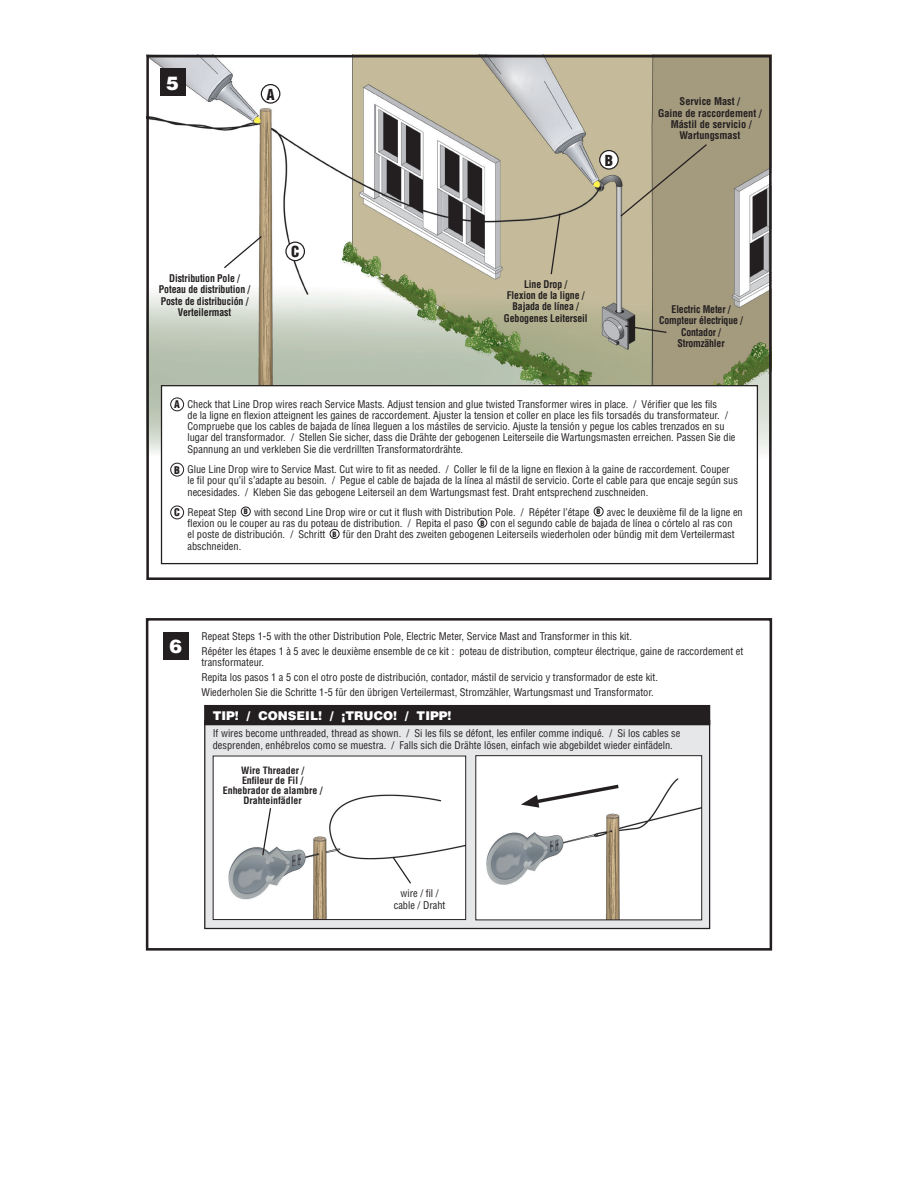
<style>
.page{position:relative;width:918px;height:1188px;background:#fff}
.page>*{position:absolute;margin:0;border:0;box-sizing:border-box;transform-origin:0 0}
.t1{font:900 18.9px "Helvetica";color:#fff}
.t2{font:900 condensed 14.85px "Helvetica";color:#231f20}
.t3{font:900 12.15px "Helvetica";color:#fff}
.t4{font:condensed 10.35px/11.2px "Helvetica";color:#231f20}
.t5{font:700 condensed 10.35px/11.2px "Helvetica";letter-spacing:-.01em;color:#231f20;text-align:center;scale:.95 1}
.t6{font:700 condensed 10.35px/11.2px "Helvetica";letter-spacing:-.01em;color:#231f20;text-align:center}
.t7{font:700 condensed 9.9px/9.9px "Helvetica";color:#231f20;text-align:center}
.s1{font-weight:900}
</style>
<div class="page">
<img style="left:150px;top:59px;width:618px;height:436px">
<div style="left:146px;top:55px;width:626px;height:525px;border:3px solid #231f20"></div>
<div style="left:160px;top:69px;width:26px;height:27px;background:#231f20"></div>
<svg style="left:624px;top:325px;width:44px;height:9px"></svg>
<svg style="left:550px;top:212px;width:11px;height:64px"></svg>
<svg style="left:619px;top:143px;width:89px;height:75px;background:#aba185"></svg>
<div style="left:162px;top:386px;width:595px;height:178px;background:#fff"></div>
<div style="left:161px;top:385px;width:597px;height:179px;border:1px solid #231f20"></div>
<div style="left:170px;top:398px;width:14px;height:13px;border:1px solid #231f20;border-radius:50%"></div>
<div style="left:170px;top:463px;width:14px;height:14px;border:1px solid #231f20;border-radius:50%"></div>
<div style="left:170px;top:506px;width:14px;height:13px;border:1px solid #231f20;border-radius:50%"></div>
<div style="left:241px;top:507px;width:10px;height:9px;border:1px solid #231f20;border-radius:50%"></div>
<div style="left:594px;top:507px;width:9px;height:9px;border:1px solid #231f20;border-radius:50%"></div>
<div style="left:478px;top:518px;width:9px;height:10px;border:1px solid #231f20;border-radius:50%"></div>
<div style="left:330px;top:529px;width:9px;height:10px;border:1px solid #231f20;border-radius:50%"></div>
<svg style="left:223px;top:235px;width:40px;height:35px"></svg>
<div style="left:286px;top:242px;width:18px;height:19px;background:#fff;border-radius:50%"></div>
<div style="left:285px;top:242px;width:20px;height:19px;border:1px solid #231f20;border-radius:50%"></div>
<div style="left:261px;top:85px;width:19px;height:18px;background:#fff;border-radius:50%"></div>
<div style="left:261px;top:84px;width:19px;height:20px;border:1px solid #231f20;border-radius:50%"></div>
<div style="left:600px;top:151px;width:18px;height:18px;background:#fff;border-radius:50%"></div>
<div style="left:599px;top:150px;width:20px;height:20px;border:1px solid #231f20;border-radius:50%"></div>
<div style="left:146px;top:618px;width:626px;height:333px;border:3px solid #231f20"></div>
<div style="left:163px;top:632px;width:26px;height:27px;background:#231f20"></div>
<div style="left:204px;top:720px;width:506px;height:209px;background:#e6e7e9;border:1px solid #231f20"></div>
<div style="left:205px;top:706px;width:505px;height:19px;background:#231f20"></div>
<div style="left:204px;top:705px;width:506px;height:20px;border:1px solid #231f20"></div>
<img style="left:215px;top:758px;width:249px;height:160px">
<div style="left:213px;top:756px;width:253px;height:164px;border:1px solid #231f20"></div>
<svg style="left:261px;top:807px;width:11px;height:50px"></svg>
<svg style="left:391px;top:856px;width:21px;height:29px"></svg>
<img style="left:477px;top:757px;width:223px;height:161px">
<div style="left:475px;top:755px;width:227px;height:165px;border:1px solid #231f20"></div>
<svg style="left:521px;top:782px;width:101px;height:26px;background:#ddd"></svg>
<h1 class="t1" style="left:166px;top:70px;width:14px">5</h1>
<h2 class="t2" style="left:266px;top:85px;width:10px">A</h2>
<p class="t5" style="left:159px;top:273px;width:98px">Distribution Pole /<br>Poteau de distribution /<br>Poste de distribución /<br>Verteilermast</p>
<h2 class="t2" style="left:291px;top:242px;width:10px">C</h2>
<h2 class="t2" style="left:605px;top:151px;width:10px">B</h2>
<p class="t5" style="left:504px;top:279px;width:90px">Line Drop /<br>Flexion de la ligne /<br>Bajada de línea /<br>Gebogenes Leiterseil</p>
<p class="t6" style="left:658px;top:96px;width:105px">Service Mast /<br>Gaine de raccordement /<br>Mástil de servicio /<br>Wartungsmast</p>
<p class="t5" style="left:659px;top:304px;width:90px">Electric Meter /<br>Compteur électrique /<br>Contador /<br>Stromzähler</p>
<p class="t4" style="left:188px;top:398px;width:550px;text-indent:-13px"><span class="s1">A</span> Check that Line Drop wires reach Service Masts. Adjust tension and glue twisted Transformer wires in place. / Vérifier que les fils<br>de la ligne en flexion atteignent les gaines de raccordement. Ajuster la tension et coller en place les fils torsadés du transformateur. / Compruebe que los cables de bajada de línea lleguen a los mástiles de servicio. Ajuste la tensión y pegue los cables trenzados en su lugar del transformador. / Stellen Sie sicher, dass die Drähte der gebogenen Leiterseile die Wartungsmasten erreichen. Passen Sie die Spannung an und verkleben Sie die verdrillten Transformatordrähte.</p>
<p class="t4" style="left:188px;top:463px;width:552px;text-indent:-13px"><span class="s1">B</span> Glue Line Drop wire to Service Mast. Cut wire to fit as needed. / Coller le fil de la ligne en flexion à la gaine de raccordement. Couper le fil pour qu’il s’adapte au besoin. / Pegue el cable de bajada de la línea al mástil de servicio. Corte el cable para que encaje según sus necesidades. / Kleben Sie das gebogene Leiterseil an dem Wartungsmast fest. Draht entsprechend zuschneiden.</p>
<p class="t4" style="left:188px;top:506px;width:557px;text-indent:-13px"><span class="s1">C</span> Repeat Step <sup>B</sup> with second Line Drop wire or cut it flush with Distribution Pole. / Répéter l’étape <sup>B</sup> avec le deuxième fil de la ligne en flexion ou le couper au ras du poteau de distribution. / Repita el paso <sup>B</sup> con el segundo cable de bajada de línea o córtelo al ras con<br>el poste de distribución. / Schritt <sup>B</sup> für den Draht des zweiten gebogenen Leiterseils wiederholen oder bündig mit dem Verteilermast abschneiden.</p>
<h1 class="t1" style="left:169px;top:634px;width:14px">6</h1>
<p class="t4" style="left:201px;top:628px;width:543px;line-height:15px">Repeat Steps 1-5 with the other Distribution Pole, Electric Meter, Service Mast and Transformer in this kit.<br>Répéter les étapes 1 à 5 avec le deuxième ensemble de ce kit : poteau de distribution, compteur électrique, gaine de raccordement et</p>
<p class="t4" style="left:201px;top:655px;width:458px;line-height:15px">transformateur.<br>Repita los pasos 1 a 5 con el otro poste de distribución, contador, mástil de servicio y transformador de este kit.<br>Wiederholen Sie die Schritte 1-5 für den übrigen Verteilermast, Stromzähler, Wartungsmast und Transformator.</p>
<p class="t3" style="left:213px;top:708px;width:240px">TIP! / CONSEIL! / ¡TRUCO! / TIPP!</p>
<p class="t4" style="left:213px;top:727px;width:469px;line-height:12.1px">If wires become unthreaded, thread as shown. / Si les fils se défont, les enfiler comme indiqué. / Si los cables se desprenden, enhébrelos como se muestra. / Falls sich die Drähte lösen, einfach wie abgebildet wieder einfädeln.</p>
<p class="t7" style="left:223px;top:766px;width:101px">Wire Threader /<br>Enfileur de Fil /<br>Enhebrador de alambre /<br>Drahteinfädler</p>
<p class="t4" style="left:394px;top:887px;width:53px;line-height:12.1px;text-align:center">wire / fil / cable / Draht</p>
</div>
